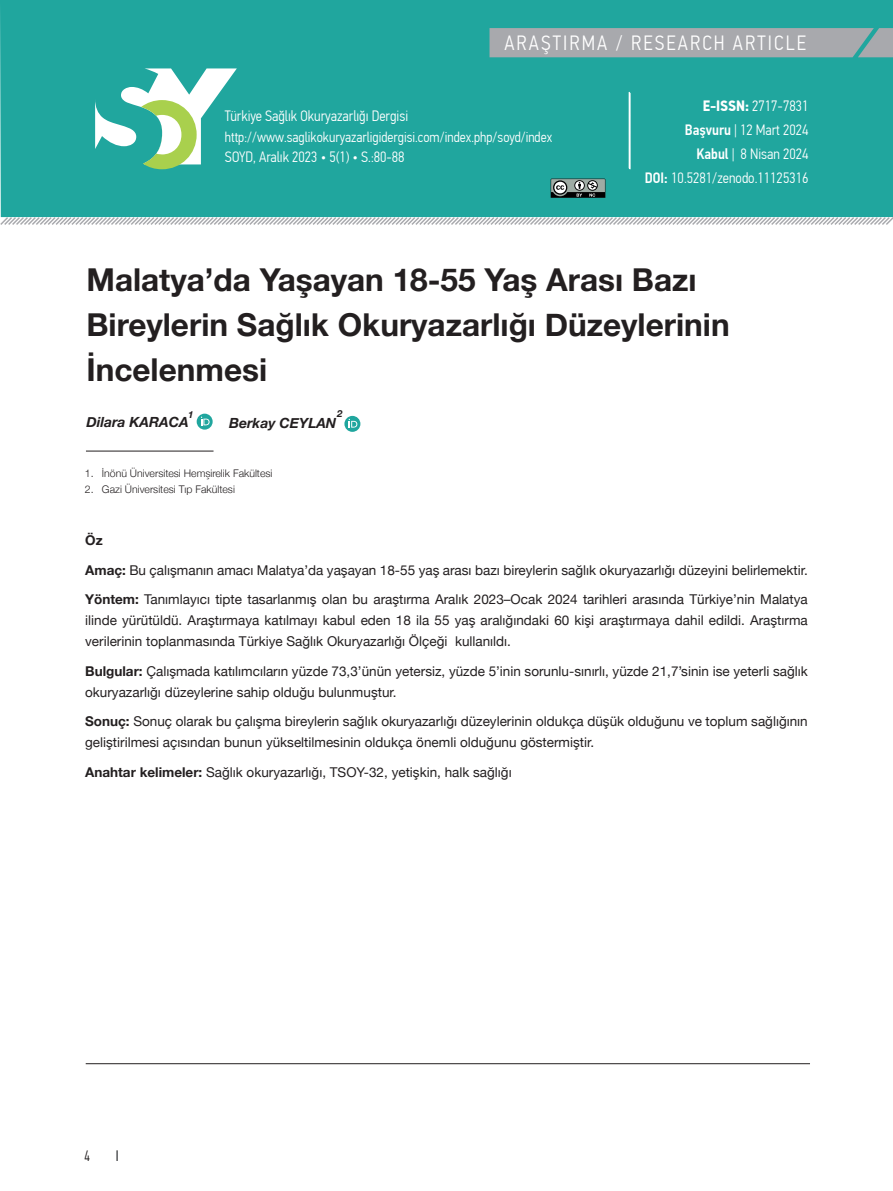
<style>
.page{position:relative;width:893px;height:1191px;background:#fff}
.page>*{position:absolute;margin:0;border:0;box-sizing:border-box;transform-origin:0 0}
.t1{font:700 31.5px/45px "Helvetica Neue";color:#231f20}
.t2{font:300 20.7px "PF Din Text Cond Pro";letter-spacing:.1em;color:#fff}
.t3{font:300 15px "PF Din Text Cond Pro";color:#fff}
.t4{font:300 15px "PF Din Text Comp Pro";color:#231f20}
.t5{font:300 14.4px "PF Din Text Cond Pro";color:#fff}
.t6{font:italic 700 13.95px "Helvetica Neue";color:#231f20}
.t7{font:13.5px/21px "Helvetica Neue";color:#231f20}
.t8{font:700 13.5px "Helvetica Neue";color:#231f20}
.t9{font:300 10.5px "Helvetica Neue";color:#231f20}
.t10{font:italic 700 9.6px "Helvetica Neue";color:#231f20}
.s1{font-weight:700}
.s2{font-weight:500}
</style>
<div class="page">
<svg style="left:116px;top:1150px;width:2px;height:11px"></svg>
<div style="left:0;top:0;width:893px;height:215px;background:#20a69e"></div>
<svg style="left:628px;top:92px;width:3px;height:78px"></svg>
<svg style="left:0;top:215px;width:893px;height:10px"></svg>
<svg style="left:95px;top:68px;width:142px;height:101px"></svg>
<hr style="left:86px;top:1063px;width:724px;height:1px;background:#231f20">
<hr style="left:86px;top:451px;width:128px;height:1px;background:#231f20">
<svg style="left:551px;top:179px;width:54px;height:19px"></svg>
<div style="left:489px;top:28px;width:404px;height:29px;background:#a8a9ad"></div>
<svg style="left:197px;top:413px;width:16px;height:16px"></svg>
<svg style="left:201px;top:416px;width:9px;height:9px"></svg>
<svg style="left:344px;top:416px;width:16px;height:16px"></svg>
<svg style="left:349px;top:419px;width:8px;height:8px"></svg>
<p class="t2" style="left:504px;top:32px;width:303px">ARAŞTIRMA / RESEARCH ARTICLE</p>
<p class="t3" style="left:225px;top:107px;width:185px">Türkiye Sağlık Okuryazarlığı Dergisi</p>
<p class="t5" style="left:225px;top:129px;width:329px">http://www.saglikokuryazarligidergisi.com/index.php/soyd/index</p>
<p class="t3" style="left:225px;top:149px;width:181px">SOYD, Aralık 2023 • 5(1) • S.:80-88</p>
<p class="t3" style="left:703px;top:97px;width:107px"><span class="s1">E-ISSN:</span> 2717-7831</p>
<p class="t3" style="left:685px;top:121px;width:125px"><span class="s2">Başvuru</span> | 12 Mart 2024</p>
<p class="t3" style="left:697px;top:145px;width:113px"><span class="s2">Kabul</span> | 8 Nisan 2024</p>
<p class="t3" style="left:645px;top:169px;width:165px"><span class="s2">DOI:</span> 10.5281/zenodo.11125316</p>
<p class="t1" style="left:86px;top:258px;width:645px">Malatya’da Yaşayan 18-55 Yaş Arası Bazı<br>Bireylerin Sağlık Okuryazarlığı Düzeylerinin<br>İncelenmesi</p>
<p class="t10" style="left:188px;top:407px;width:7px">1</p>
<p class="t6" style="left:86px;top:411px;width:104px">Dilara KARACA</p>
<p class="t10" style="left:337px;top:406px;width:7px">2</p>
<p class="t6" style="left:229px;top:412px;width:109px">Berkay CEYLAN</p>
<p class="t9" style="left:85px;top:465px;width:189px">1. İnönü Üniversitesi Hemşirelik Fakültesi</p>
<p class="t9" style="left:85px;top:481px;width:152px">2. Gazi Üniversitesi Tıp Fakültesi</p>
<p class="t8" style="left:85px;top:529px;width:19px">Öz</p>
<p class="t7" style="left:85px;top:560px;width:724px"><span class="s1">Amaç:</span> Bu çalışmanın amacı Malatya’da yaşayan 18-55 yaş arası bazı bireylerin sağlık okuryazarlığı düzeyini belirlemektir.</p>
<p class="t7" style="left:85px;top:589px;width:724px;text-align:justify"><span class="s1">Yöntem:</span> Tanımlayıcı tipte tasarlanmış olan bu araştırma Aralık 2023–Ocak 2024 tarihleri arasında Türkiye’nin Malatya ilinde yürütüldü. Araştırmaya katılmayı kabul eden 18 ila 55 yaş aralığındaki 60 kişi araştırmaya dahil edildi. Araştırma verilerinin toplanmasında Türkiye Sağlık Okuryazarlığı Ölçeği kullanıldı.</p>
<p class="t7" style="left:85px;top:661px;width:724px"><span class="s1">Bulgular:</span> Çalışmada katılımcıların yüzde 73,3’ünün yetersiz, yüzde 5’inin sorunlu-sınırlı, yüzde 21,7’sinin ise yeterli sağlık okuryazarlığı düzeylerine sahip olduğu bulunmuştur.</p>
<p class="t7" style="left:85px;top:711px;width:724px"><span class="s1">Sonuç:</span> Sonuç olarak bu çalışma bireylerin sağlık okuryazarlığı düzeylerinin oldukça düşük olduğunu ve toplum sağlığının geliştirilmesi açısından bunun yükseltilmesinin oldukça önemli olduğunu göstermiştir.</p>
<p class="t7" style="left:85px;top:762px;width:428px"><span class="s1">Anahtar kelimeler:</span> Sağlık okuryazarlığı, TSOY-32, yetişkin, halk sağlığı</p>
<p class="t4" style="left:84px;top:1147px;width:7px">4</p>
</div>
